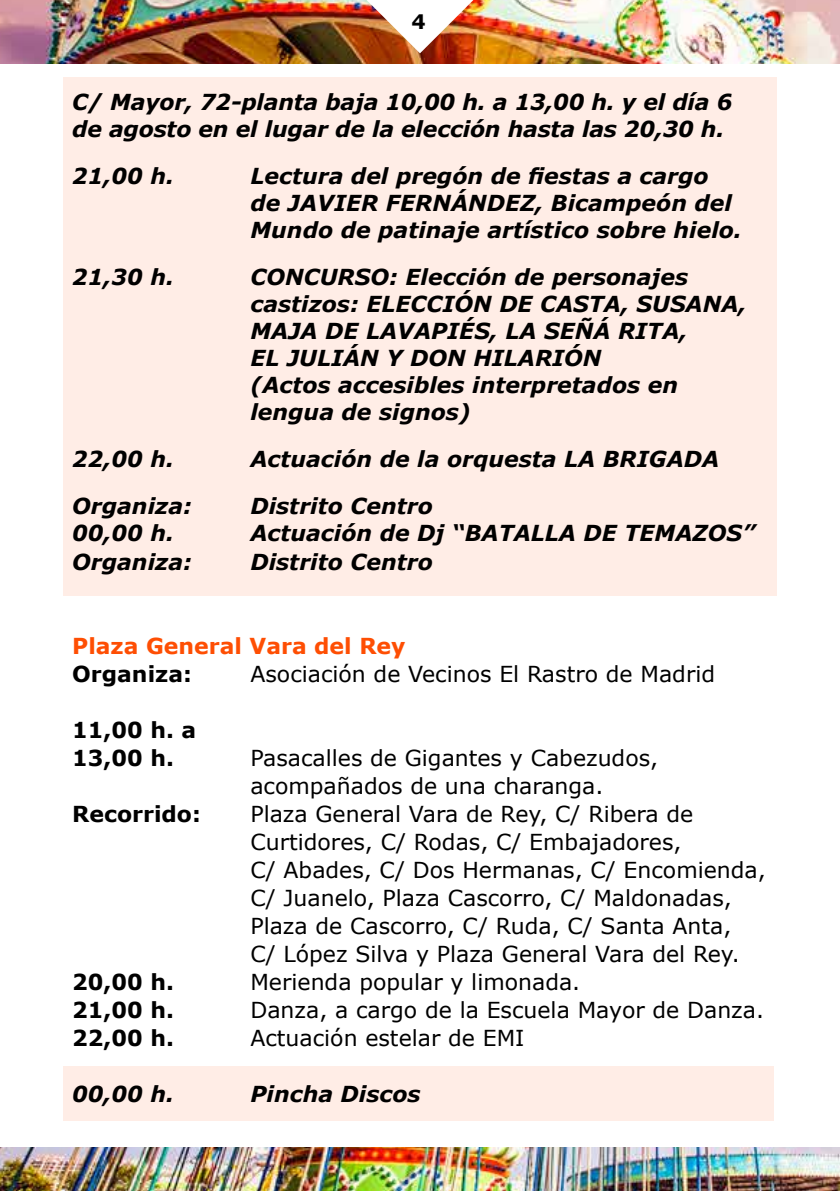
<style>
.page{position:relative;width:840px;height:1191px;background:#fff}
.page>*{position:absolute;margin:0;border:0;box-sizing:border-box;transform-origin:0 0}
.t1{font:italic 700 22px/27px "Verdana";color:#000}
.t2{font:22px/28px "Verdana";color:#000}
.t3{font:700 22px/28px "Verdana";color:#000}
.t4{font:700 22px "Verdana";color:#fe4e03}
.t5{font:700 20px "Verdana";color:#000}
</style>
<div class="page">
<img style="left:0;top:1147px;width:839px;height:44px">
<img style="left:0;top:0;width:839px;height:63px">
<img style="left:323px;top:0;width:193px;height:53px">
<div style="left:64px;top:1066px;width:709px;height:55px;background:#ffede6"></div>
<div style="left:64px;top:77px;width:712px;height:518px;background:#ffede6"></div>
<p class="t5" style="left:411px;top:9px;width:16px">4</p>
<p class="t1" style="left:72px;top:89px;width:661px">C/ Mayor, 72-planta baja 10,00 h. a 13,00 h. y el día 6 de agosto en el lugar de la elección hasta las 20,30 h.</p>
<p class="t1" style="left:72px;top:163px;width:103px">21,00 h.</p>
<p class="t1" style="left:250px;top:163px;width:492px">Lectura del pregón de fiestas a cargo de JAVIER FERNÁNDEZ, Bicampeón del<br>Mundo de patinaje artístico sobre hielo.</p>
<p class="t1" style="left:72px;top:264px;width:103px">21,30 h.</p>
<p class="t1" style="left:250px;top:264px;width:497px">CONCURSO: Elección de personajes castizos: ELECCIÓN DE CASTA, SUSANA,<br>MAJA DE LAVAPIÉS, LA SEÑÁ RITA,<br>EL JULIÁN Y DON HILARIÓN<br>(Actos accesibles interpretados en lengua de signos)</p>
<p class="t1" style="left:72px;top:446px;width:103px">22,00 h.</p>
<p class="t1" style="left:250px;top:446px;width:470px">Actuación de la orquesta LA BRIGADA</p>
<p class="t1" style="left:72px;top:493px;width:121px">Organiza:</p>
<p class="t1" style="left:250px;top:493px;width:184px">Distrito Centro</p>
<p class="t1" style="left:72px;top:520px;width:103px">00,00 h.</p>
<p class="t1" style="left:250px;top:520px;width:505px">Actuación de Dj “BATALLA DE TEMAZOS”</p>
<p class="t1" style="left:72px;top:548px;width:121px">Organiza:</p>
<p class="t1" style="left:250px;top:548px;width:184px">Distrito Centro</p>
<p class="t4" style="left:72px;top:631px;width:334px">Plaza General Vara del Rey</p>
<p class="t3" style="left:72px;top:659px;width:121px">Organiza:</p>
<p class="t2" style="left:250px;top:660px;width:466px">Asociación de Vecinos El Rastro de Madrid</p>
<p class="t3" style="left:72px;top:715px;width:125px">11,00 h. a<br>13,00 h.</p>
<p class="t2" style="left:250px;top:744px;width:409px">Pasacalles de Gigantes y Cabezudos, acompañados de una charanga.</p>
<p class="t3" style="left:72px;top:799px;width:130px">Recorrido:</p>
<p class="t2" style="left:250px;top:800px;width:516px">Plaza General Vara de Rey, C/ Ribera de Curtidores, C/ Rodas, C/ Embajadores,<br>C/ Abades, C/ Dos Hermanas, C/ Encomienda, C/ Juanelo, Plaza Cascorro, C/ Maldonadas, Plaza de Cascorro, C/ Ruda, C/ Santa Anta,<br>C/ López Silva y Plaza General Vara del Rey.</p>
<p class="t3" style="left:72px;top:968px;width:103px">20,00 h.</p>
<p class="t2" style="left:250px;top:968px;width:331px">Merienda popular y limonada.</p>
<p class="t3" style="left:72px;top:996px;width:103px">21,00 h.</p>
<p class="t2" style="left:250px;top:996px;width:515px">Danza, a cargo de la Escuela Mayor de Danza.</p>
<p class="t3" style="left:72px;top:1024px;width:103px">22,00 h.</p>
<p class="t2" style="left:250px;top:1024px;width:275px">Actuación estelar de EMI</p>
<p class="t1" style="left:72px;top:1080px;width:103px">00,00 h.</p>
<p class="t1" style="left:250px;top:1080px;width:172px">Pincha Discos</p>
</div>
